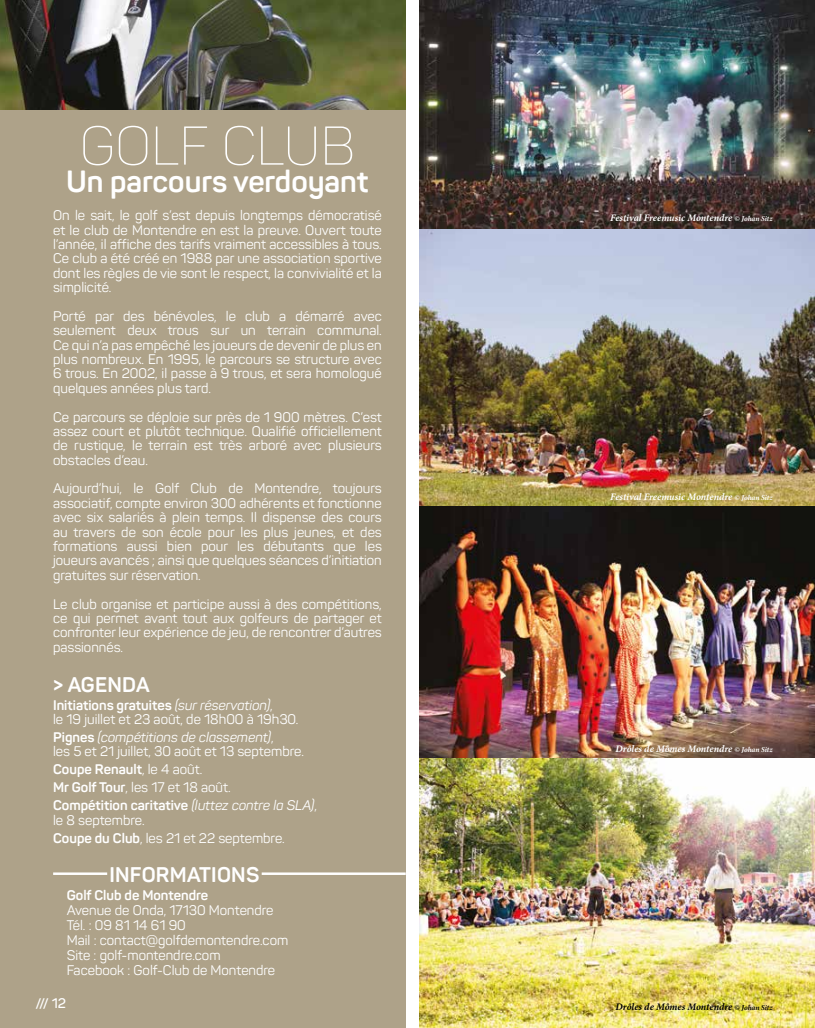
<style>
.page{position:relative;width:815px;height:1028px;background:#fff}
.page>*{position:absolute;margin:0;border:0;box-sizing:border-box;transform-origin:0 0}
.t1{font:200 53.75px "Panton";letter-spacing:.01em;color:#fff}
.t2{font:700 30.25px "Panton";color:#fff}
.t3{font:700 20.88px "Panton";letter-spacing:.01em;color:#fff}
.t4{font:13.75px/14.4px "Panton";color:#fff;text-align:justify}
.t5{font:700 13.75px/17.9px "Panton";color:#fff}
.t6{font:600 13.75px "Panton";color:#fff}
.t7{font:italic 700 10px "Minion Pro";letter-spacing:-.005em;color:#fff}
.t8{font:italic 700 10px "Minion Pro";letter-spacing:-.005em;color:#000}
.s1{font-weight:700}
.s2{font-style:italic}
.s3{font-weight:400}
.s4{font-weight:400;font-style:italic}
.s5{font-size:7.5px}
</style>
<div class="page">
<div style="left:0;top:0;width:406px;height:1028px;background:#aea289"></div>
<img style="left:0;top:0;width:406px;height:110px">
<img style="left:420px;top:0;width:395px;height:758px">
<img style="left:420px;top:758px;width:395px;height:270px">
<hr style="left:262px;top:872px;width:144px;height:3px;background:#fff">
<hr style="left:53px;top:872px;width:54px;height:3px;background:#fff">
<h1 class="t1" style="left:80px;top:113px;width:276px">GOLF CLUB</h1>
<h2 class="t2" style="left:66px;top:162px;width:304px">Un parcours verdoyant</h2>
<p class="t4" style="left:53px;top:208px;width:330px">On le sait, le golf s’est depuis longtemps démocratisé et le club de Montendre en est la preuve. Ouvert toute l’année, il affiche des tarifs vraiment accessibles à tous.<br>Ce club a été créé en 1988 par une association sportive dont les règles de vie sont le respect, la convivialité et la simplicité.</p>
<p class="t4" style="left:53px;top:309px;width:330px">Porté par des bénévoles, le club a démarré avec seulement deux trous sur un terrain communal.<br>Ce qui n’a pas empêché les joueurs de devenir de plus en plus nombreux. En 1995, le parcours se structure avec 6 trous. En 2002, il passe à 9 trous, et sera homologué quelques années plus tard.</p>
<p class="t4" style="left:53px;top:409px;width:330px">Ce parcours se déploie sur près de 1 900 mètres. C’est assez court et plutôt technique. Qualifié officiellement de rustique, le terrain est très arboré avec plusieurs obstacles d’eau.</p>
<p class="t4" style="left:53px;top:481px;width:330px">Aujourd’hui, le Golf Club de Montendre, toujours associatif, compte environ 300 adhérents et fonctionne avec six salariés à plein temps. Il dispense des cours au travers de son école pour les plus jeunes, et des formations aussi bien pour les débutants que les joueurs avancés ; ainsi que quelques séances d’initiation gratuites sur réservation.</p>
<p class="t4" style="left:53px;top:596px;width:330px">Le club organise et participe aussi à des compétitions, ce qui permet avant tout aux golfeurs de partager et confronter leur expérience de jeu, de rencontrer d’autres passionnés.</p>
<h3 class="t3" style="left:53px;top:671px;width:98px">&gt; AGENDA</h3>
<p class="t4" style="left:53px;top:697px;width:247px"><span class="s1">Initiations gratuites</span> <span class="s2">(sur réservation)</span>,<br>le 19 juillet et 23 août, de 18h00 à 19h30.</p>
<p class="t4" style="left:53px;top:730px;width:252px"><span class="s1">Pignes</span> <span class="s2">(compétitions de classement)</span>,<br>les 5 et 21 juillet, 30 août et 13 septembre.</p>
<p class="t5" style="left:53px;top:760px;width:265px">Coupe Renault<span class="s3">, le 4 août.<br></span>Mr Golf Tour<span class="s3">, les 17 et 18 août.<br></span>Compétition caritative <span class="s4">(luttez contre la SLA)</span><span class="s3">,</span></p>
<p class="t4" style="left:53px;top:810px;width:233px;line-height:17.9px">le 8 septembre.<br><span class="s1">Coupe du Club</span>, les 21 et 22 septembre.</p>
<h3 class="t3" style="left:109px;top:861px;width:151px">INFORMATIONS</h3>
<p class="t5" style="left:67px;top:886px;width:143px">Golf Club de Montendre</p>
<p class="t4" style="left:67px;top:902px;width:223px;line-height:15px;text-align:left">Avenue de Onda, 17130 Montendre<br>Tél. : 09 81 14 61 90<br>Mail : contact@golfdemontendre.com<br>Site : golf-montendre.com<br>Facebook : Golf-Club de Montendre</p>
<p class="t7" style="left:610px;top:210px;width:164px">Festival Freemusic Montendre <span class="s5">© Johan Sitz</span></p>
<p class="t7" style="left:610px;top:489px;width:164px">Festival Freemusic Montendre <span class="s5">© Johan Sitz</span></p>
<p class="t7" style="left:615px;top:741px;width:158px">Drôles de Mômes Montendre <span class="s5">© Johan Sitz</span></p>
<p class="t6" style="left:35px;top:995px;width:32px">/// 1 2</p>
<p class="t8" style="left:615px;top:1000px;width:158px">Drôles de Mômes Montendre <span class="s5">© Johan Sitz</span></p>
</div>
